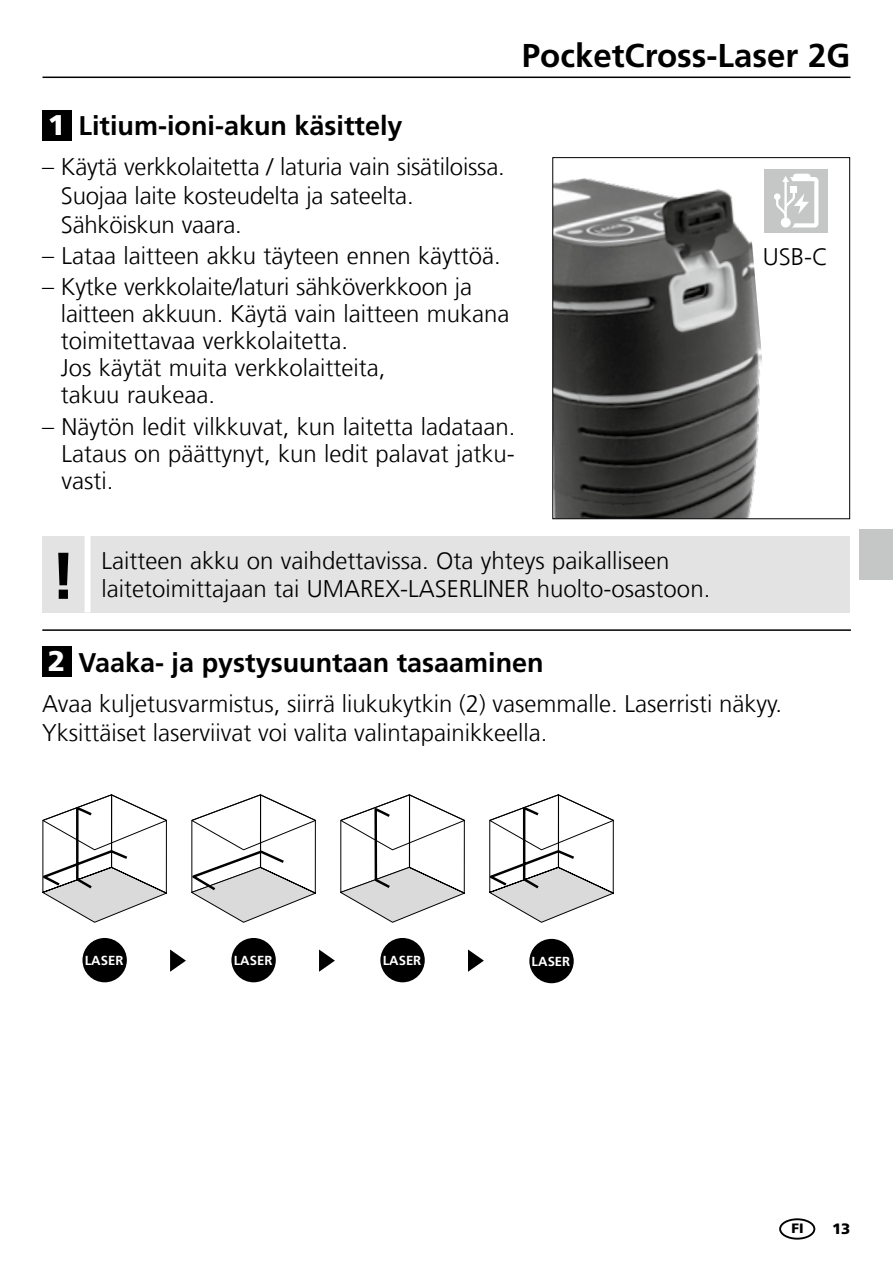
<style>
.page{position:relative;width:893px;height:1263px;background:#fff}
.page>*{position:absolute;margin:0;border:0;box-sizing:border-box;transform-origin:0 0}
.t1{font:700 66px "Frutiger LT Com";color:#000}
.t2{font:700 33px "Frutiger LT Com";color:#000}
.t3{font:900 28.5px "Frutiger LT Com";color:#fff}
.t4{font:700 27px "Frutiger LT Com";color:#000}
.t5{font:300 24px/27px "Frutiger LT Com";color:#000}
.t6{font:900 15px "Frutiger LT Com";color:#000}
.t7{font:900 13.5px "Frutiger LT Com";color:#000}
.t8{font:700 13.2px "Frutiger LT Com";color:#fff}
</style>
<div class="page">
<hr style="left:43px;top:77px;width:807px;height:1px;background:#000">
<div style="left:42px;top:111px;width:29px;height:30px;background:#000"></div>
<div style="left:764px;top:169px;width:64px;height:63px;background:#c5c6c6"></div>
<svg style="left:776px;top:174px;width:42px;height:53px"></svg>
<img style="left:554px;top:178px;width:222px;height:339px">
<div style="left:552px;top:157px;width:298px;height:362px;border:1px solid #000"></div>
<hr style="left:42px;top:629px;width:809px;height:2px;background:#000">
<div style="left:82px;top:938px;width:45px;height:44px;background:#000;border-radius:50%"></div>
<div style="left:231px;top:938px;width:45px;height:44px;background:#000;border-radius:50%"></div>
<div style="left:380px;top:938px;width:45px;height:44px;background:#000;border-radius:50%"></div>
<svg style="left:170px;top:949px;width:16px;height:23px"></svg>
<svg style="left:319px;top:949px;width:16px;height:23px"></svg>
<svg style="left:468px;top:949px;width:16px;height:23px"></svg>
<div style="left:529px;top:939px;width:45px;height:44px;background:#000;border-radius:50%"></div>
<svg style="left:191px;top:794px;width:125px;height:129px"></svg>
<svg style="left:42px;top:794px;width:125px;height:129px"></svg>
<svg style="left:340px;top:794px;width:125px;height:129px"></svg>
<div style="left:42px;top:646px;width:29px;height:31px;background:#000"></div>
<svg style="left:489px;top:794px;width:125px;height:129px"></svg>
<div style="left:42px;top:536px;width:808px;height:76px;background:#e3e3e3"></div>
<div style="left:85px;top:536px;width:6px;height:76px;background:#fff"></div>
<div style="left:779px;top:1218px;width:36px;height:21px;border:2px solid #000;border-radius:50%"></div>
<div style="left:859px;top:529px;width:34px;height:50px;background:#c5c6c6"></div>
<h2 class="t2" style="left:522px;top:36px;width:330px">PocketCross-Laser 2G</h2>
<p class="t4" style="left:79px;top:109px;width:326px">Litium-ioni-akun käsittely</p>
<p class="t5" style="left:61px;top:153px;width:445px;line-height:28.8px;text-indent:-19px">– Käytä verkkolaitetta / laturia vain sisätiloissa.<br>Suojaa laite kosteudelta ja sateelta.<br>Sähköiskun vaara.</p>
<p class="t5" style="left:42px;top:242px;width:460px">– Lataa laitteen akku täyteen ennen käyttöä.</p>
<p class="t5" style="left:61px;top:274px;width:450px;text-indent:-19px">– Kytke verkkolaite/laturi sähköverkkoon ja laitteen akkuun. Käytä vain laitteen mukana toimitettavaa verkkolaitetta.<br>Jos käytät muita verkkolaitteita,<br>takuu raukeaa.</p>
<p class="t5" style="left:61px;top:413px;width:456px;text-align:justify;text-indent:-19px">– Näytön ledit vilkkuvat, kun laitetta ladataan.<br>Lataus on päättynyt, kun ledit palavat jatku&shy;vasti.</p>
<p class="t3" style="left:48px;top:108px;width:19px">1</p>
<p class="t5" style="left:763px;top:243px;width:67px">USB-C</p>
<h1 class="t1" style="left:50px;top:537px;width:27px">!</h1>
<p class="t5" style="left:102px;top:547px;width:569px">Laitteen akku on vaihdettavissa. Ota yhteys paikalliseen</p>
<p class="t5" style="left:102px;top:576px;width:610px">laitetoimittajaan tai UMAREX-LASERLINER huolto-osastoon.</p>
<p class="t3" style="left:48px;top:644px;width:19px">2</p>
<p class="t5" style="left:42px;top:690px;width:741px;line-height:28.8px">Avaa kuljetusvarmistus, siirrä liukukytkin (2) vasemmalle. Laserristi näkyy.<br>Yksittäiset laserviivat voi valita valintapainikkeella.</p>
<p class="t4" style="left:79px;top:646px;width:467px">Vaaka- ja pystysuuntaan tasaaminen</p>
<p class="t8" style="left:85px;top:952px;width:40px">LASER</p>
<p class="t8" style="left:234px;top:952px;width:40px">LASER</p>
<p class="t8" style="left:383px;top:952px;width:40px">LASER</p>
<p class="t8" style="left:532px;top:953px;width:40px">LASER</p>
<p class="t7" style="left:792px;top:1220px;width:14px">FI</p>
<p class="t6" style="left:832px;top:1219px;width:20px">13</p>
</div>
